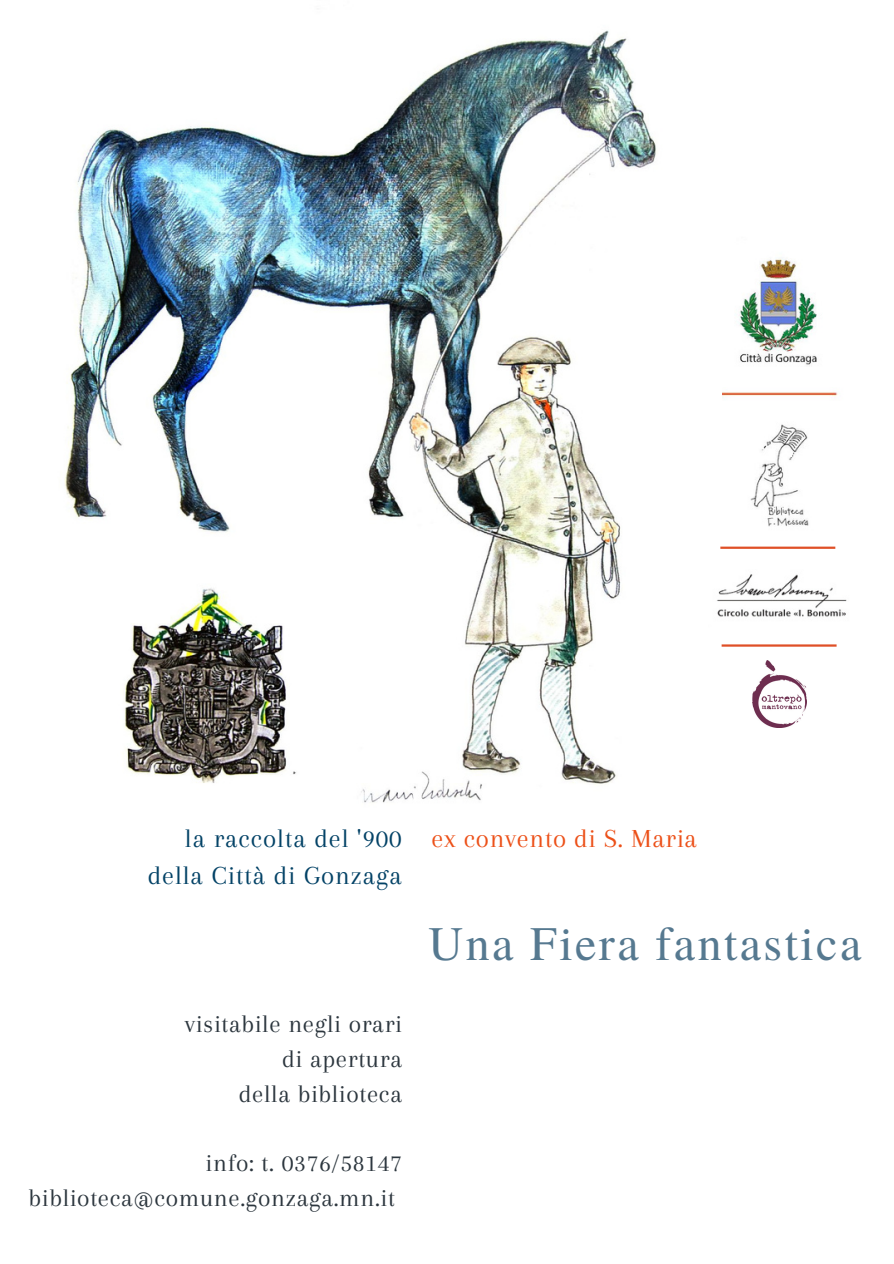
<style>
.page{position:relative;width:894px;height:1264px;background:#fff}
.page>*{position:absolute;margin:0;border:0;box-sizing:border-box;transform-origin:0 0}
.t1{font:48px "Te X Gyre Termes";letter-spacing:.05em;color:#567990}
.t2{font:27px/37.2px "Arapey";letter-spacing:.035em;color:#034266;text-align:right}
.t3{font:27px "Arapey";letter-spacing:.025em;color:#ec5018}
.t4{font:25.5px/35px "Arapey";letter-spacing:.025em;color:#2c363e;text-align:right}
</style>
<div class="page">
<img style="left:721px;top:258px;width:117px;height:470px">
<hr style="left:720px;top:546px;width:115px;height:3px;background:#df5027">
<hr style="left:721px;top:644px;width:115px;height:2px;background:#df5027">
<img style="left:752px;top:660px;width:54px;height:67px">
<img style="left:717px;top:569px;width:130px;height:54px">
<img style="left:64px;top:30px;width:593px;height:773px">
<div style="left:622px;top:212px;width:99px;height:296px;background:#fff"></div>
<p class="t2" style="left:148px;top:819px;width:255px">la raccolta del '900 della Città di Gonzaga</p>
<p class="t4" style="left:185px;top:1006px;width:219px">visitabile negli orari di apertura<br>della biblioteca</p>
<p class="t4" style="left:29px;top:1145px;width:375px">info: t. 0376/58147 biblioteca@comune.gonzaga.mn.it</p>
<p class="t3" style="left:431px;top:823px;width:267px">ex convento di S. Maria</p>
<h1 class="t1" style="left:428px;top:909px;width:434px">Una Fiera fantastica</h1>
</div>
